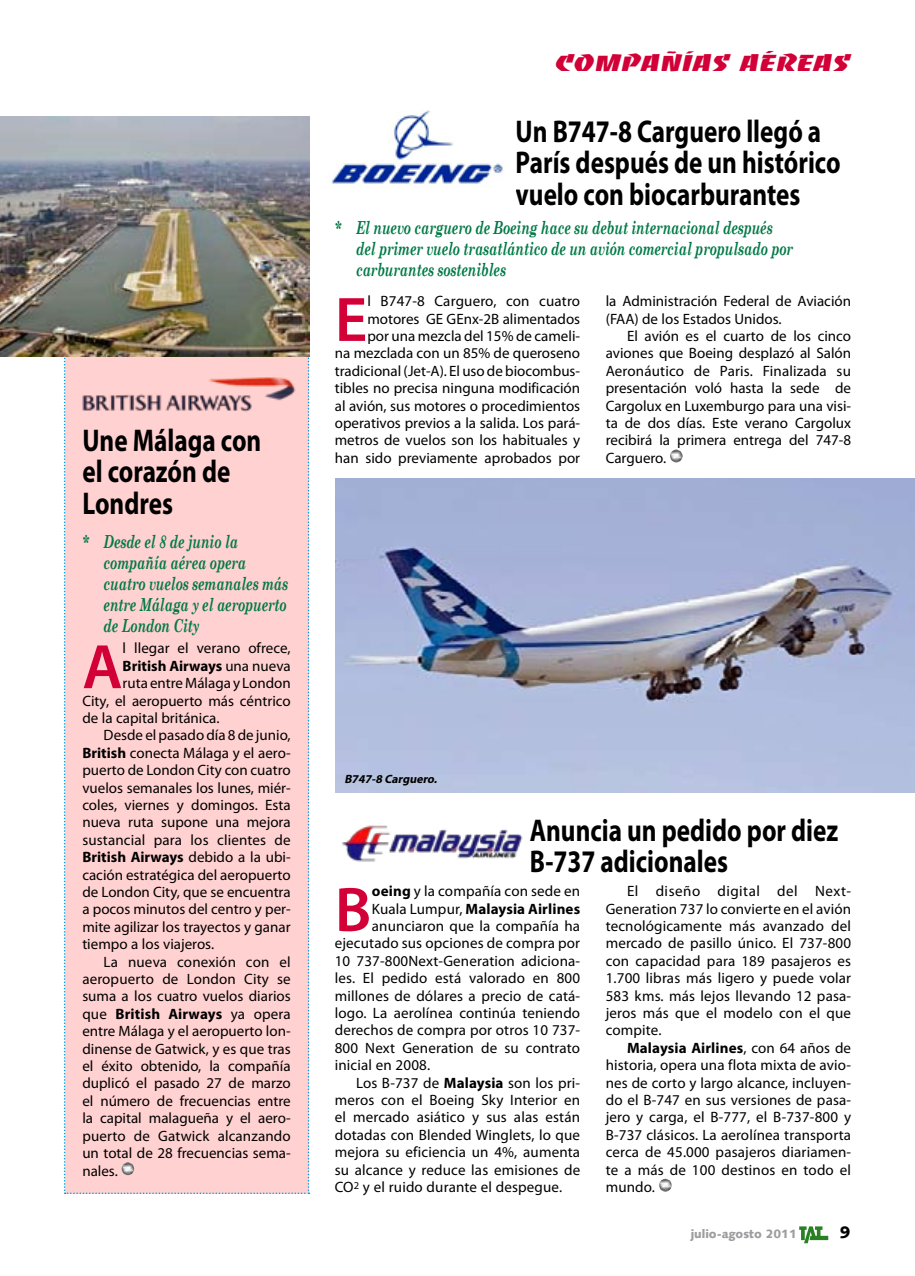
<style>
.page{position:relative;width:915px;height:1276px;background:#fff}
.page>*{position:absolute;margin:0;border:0;box-sizing:border-box;transform-origin:0 0}
.t1{font:600 63.3px "Myriad Pro";color:#d20037}
.t2{font:700 31.5px/31.5px "Myriad Pro";color:#000;scale:.8 1}
.t3{font:22.5px "Baccarat Wide";letter-spacing:-.02em;color:#d20037}
.t4{font:italic 700 18px/21px "Century Schoolbook";letter-spacing:-.01em;color:#007946;scale:.7 1}
.t5{font:900 16.5px "Syntax";color:#000}
.t6{font:15px/17.4px "Myriad Pro";color:#000;text-align:justify}
.t7{font:700 15px "Myriad Pro";color:#000}
.t8{font:900 12px "Syntax";color:#9c9d9f}
.t9{font:italic 700 12px "Myriad Pro";color:#000}
.s1{font-weight:400}
.s2{font-weight:700}
</style>
<div class="page">
<svg style="left:799px;top:1226px;width:29px;height:17px"></svg>
<div style="left:64px;top:357px;width:245px;height:837px;background:#ffd1d1"></div>
<img style="left:0;top:116px;width:309px;height:241px">
<img style="left:331px;top:110px;width:172px;height:74px">
<img style="left:670px;top:449px;width:12px;height:14px">
<img style="left:335px;top:478px;width:579px;height:314px">
<img style="left:73px;top:370px;width:232px;height:47px">
<img style="left:659px;top:1178px;width:12px;height:14px">
<img style="left:341px;top:825px;width:182px;height:37px">
<h2 class="t2" style="left:82px;top:423px;width:225px">Une Málaga con el corazón de<br>Londres</h2>
<p class="t4" style="left:104px;top:530px;width:265px;text-indent:-21px">* Desde el 8 de junio la compañía aérea opera cuatro vuelos semanales más entre Málaga y el aeropuerto de London City</p>
<h1 class="t1" style="left:82px;top:626px;width:42px">A</h1>
<p class="t6" style="left:123px;top:639px;width:169px">l llegar el verano ofrece,</p>
<p class="t7" style="left:123px;top:656px;width:169px">British Airways <span class="s1">una nueva</span></p>
<p class="t6" style="left:123px;top:674px;width:169px">ruta entre Málaga y London</p>
<p class="t6" style="left:82px;top:691px;width:210px">City, el aeropuerto más céntrico</p>
<p class="t6" style="left:82px;top:709px;width:139px">de la capital británica.</p>
<p class="t6" style="left:104px;top:726px;width:188px">Desde el pasado día 8 de junio,</p>
<p class="t6" style="left:82px;top:744px;width:210px"><span class="s2">British</span> conecta Málaga y el aero-</p>
<p class="t6" style="left:82px;top:761px;width:210px">puerto de London City con cuatro</p>
<p class="t6" style="left:82px;top:778px;width:210px">vuelos semanales los lunes, miér-</p>
<p class="t6" style="left:82px;top:796px;width:210px">coles, viernes y domingos. Esta</p>
<p class="t6" style="left:82px;top:813px;width:210px">nueva ruta supone una mejora</p>
<p class="t6" style="left:82px;top:831px;width:210px">sustancial para los clientes de</p>
<p class="t7" style="left:82px;top:847px;width:210px">British Airways <span class="s1">debido a la ubi-</span></p>
<p class="t6" style="left:82px;top:865px;width:210px">cación estratégica del aeropuerto</p>
<p class="t6" style="left:82px;top:883px;width:210px">de London City, que se encuentra</p>
<p class="t6" style="left:82px;top:900px;width:210px">a pocos minutos del centro y per-</p>
<p class="t6" style="left:82px;top:918px;width:210px">mite agilizar los trayectos y ganar</p>
<p class="t6" style="left:82px;top:935px;width:133px">tiempo a los viajeros.</p>
<p class="t6" style="left:104px;top:952px;width:188px">La nueva conexión con el</p>
<p class="t6" style="left:82px;top:970px;width:210px">aeropuerto de London City se</p>
<p class="t6" style="left:82px;top:987px;width:210px">suma a los cuatro vuelos diarios</p>
<p class="t7" style="left:82px;top:1004px;width:210px"><span class="s1">que</span> British Airways <span class="s1">ya opera</span></p>
<p class="t6" style="left:82px;top:1022px;width:210px">entre Málaga y el aeropuerto lon-</p>
<p class="t6" style="left:82px;top:1039px;width:210px">dinense de Gatwick, y es que tras</p>
<p class="t6" style="left:82px;top:1057px;width:210px">el éxito obtenido, la compañía</p>
<p class="t6" style="left:82px;top:1074px;width:210px">duplicó el pasado 27 de marzo</p>
<p class="t6" style="left:82px;top:1092px;width:210px">el número de frecuencias entre</p>
<p class="t6" style="left:82px;top:1109px;width:210px">la capital malagueña y el aero-</p>
<p class="t6" style="left:82px;top:1126px;width:210px">puerto de Gatwick alcanzando</p>
<p class="t6" style="left:82px;top:1144px;width:210px">un total de 28 frecuencias sema-</p>
<p class="t6" style="left:82px;top:1161px;width:37px">nales.</p>
<h3 class="t3" style="left:555px;top:50px;width:297px">COMPAÑÍAS AÉREAS</h3>
<h2 class="t2" style="left:515px;top:114px;width:407px">Un B747-8 Carguero llegó a<br>París después de un histórico vuelo con biocarburantes</h2>
<p class="t4" style="left:356px;top:217px;width:625px;text-indent:-21px">* El nuevo carguero de Boeing hace su debut internacional después del primer vuelo trasatlántico de un avión comercial propulsado por carburantes sostenibles</p>
<p class="t6" style="left:334px;top:292px;width:247px;text-align:right">l B747-8 Carguero, con cuatro motores GE GEnx-2B alimentados<br>por una mezcla del 15% de cameli-<br>na mezclada con un 85% de queroseno tradicional (Jet-A). El uso de biocombus&shy;tibles no precisa ninguna modificación al avión, sus motores o procedimientos operativos previos a la salida. Los pará&shy;metros de vuelos son los habituales y han sido previamente aprobados por</p>
<p class="t6" style="left:605px;top:292px;width:247px">la Administración Federal de Aviación (FAA) de los Estados Unidos.</p>
<h1 class="t1" style="left:334px;top:279px;width:34px">E</h1>
<p class="t6" style="left:605px;top:327px;width:247px;text-indent:21px">El avión es el cuarto de los cinco aviones que Boeing desplazó al Salón Aeronáutico de Paris. Finalizada su presentación voló hasta la sede de Cargolux en Luxemburgo para una visi&shy;ta de dos días. Este verano Cargolux recibirá la primera entrega del 747-8<br>Carguero.</p>
<p class="t9" style="left:344px;top:771px;width:97px">B747-8 Carguero.</p>
<h2 class="t2" style="left:529px;top:813px;width:387px">Anuncia un pedido por diez<br>B-737 adicionales</h2>
<h1 class="t1" style="left:334px;top:869px;width:38px">B</h1>
<p class="t6" style="left:372px;top:882px;width:210px"><span class="s2">oeing</span> y la compañía con sede en</p>
<p class="t7" style="left:372px;top:898px;width:210px"><span class="s1">Kuala Lumpur,</span> Malaysia Airlines</p>
<p class="t6" style="left:372px;top:917px;width:210px">anunciaron que la compañía ha</p>
<p class="t6" style="left:334px;top:934px;width:247px">ejecutado sus opciones de compra por</p>
<p class="t6" style="left:334px;top:951px;width:247px">10 737-800Next-Generation adiciona-</p>
<p class="t6" style="left:334px;top:969px;width:247px">les. El pedido está valorado en 800</p>
<p class="t6" style="left:334px;top:986px;width:247px">millones de dólares a precio de catá-</p>
<p class="t6" style="left:334px;top:1004px;width:247px">logo. La aerolínea continúa teniendo</p>
<p class="t6" style="left:334px;top:1021px;width:247px">derechos de compra por otros 10 737-</p>
<p class="t6" style="left:334px;top:1038px;width:247px">800 Next Generation de su contrato</p>
<p class="t6" style="left:334px;top:1056px;width:97px">inicial en 2008.</p>
<p class="t6" style="left:356px;top:1073px;width:225px">Los B-737 de <span class="s2">Malaysia</span> son los pri-</p>
<p class="t6" style="left:334px;top:1091px;width:247px">meros con el Boeing Sky Interior en</p>
<p class="t6" style="left:334px;top:1108px;width:247px">el mercado asiático y sus alas están</p>
<p class="t6" style="left:334px;top:1125px;width:247px">dotadas con Blended Winglets, lo que</p>
<p class="t6" style="left:334px;top:1143px;width:247px">mejora su eficiencia un 4%, aumenta</p>
<p class="t6" style="left:334px;top:1160px;width:247px">su alcance y reduce las emisiones de</p>
<p class="t6" style="left:334px;top:1178px;width:229px">CO<sup>2</sup> y el ruido durante el despegue.</p>
<p class="t6" style="left:605px;top:882px;width:247px;text-indent:21px">El diseño digital del Next-Generation 737 lo convierte en el avión tecnológicamente más avanzado del mercado de pasillo único. El 737-800 con capacidad para 189 pasajeros es 1.700 libras más ligero y puede volar 583 kms. más lejos llevando 12 pasa&shy;jeros más que el modelo con el que compite.</p>
<p class="t6" style="left:605px;top:1038px;width:247px;text-indent:21px"><span class="s2">Malaysia Airlines</span>, con 64 años de historia, opera una flota mixta de avio&shy;nes de corto y largo alcance, incluyen&shy;do el B-747 en sus versiones de pasa&shy;jero y carga, el B-777, el B-737-800 y B-737 clásicos. La aerolínea transporta cerca de 45.000 pasajeros diariamen&shy;te a más de 100 destinos en todo el mundo.</p>
<p class="t8" style="left:690px;top:1227px;width:108px">julio-agosto 2011</p>
<p class="t5" style="left:839px;top:1222px;width:12px">9</p>
</div>
